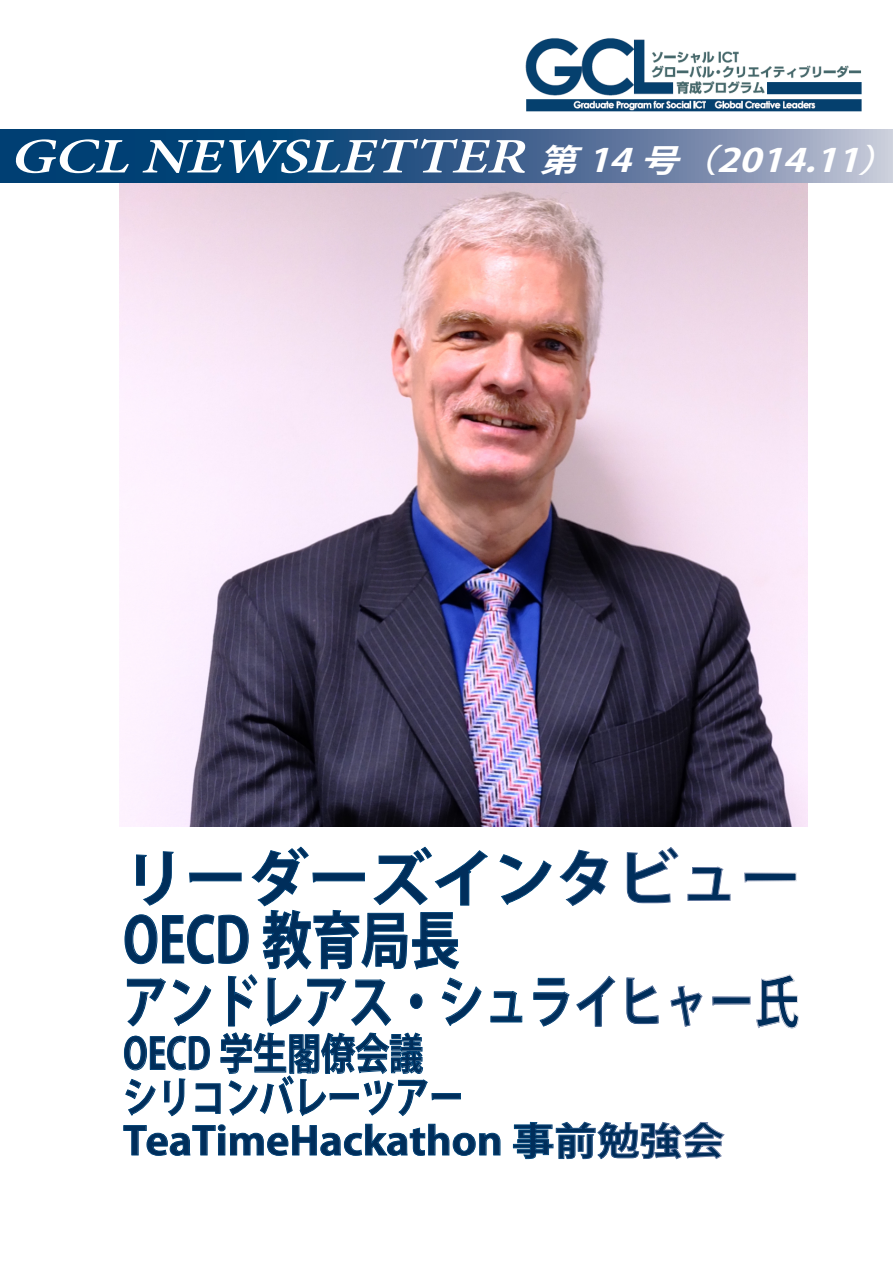
<style>
.page{position:relative;width:893px;height:1263px;background:#fff}
.page>*{position:absolute;margin:0;border:0;box-sizing:border-box;transform-origin:0 0}
.t1{font:700 61.65px/61.7px "Koz Go Pro";color:#002e5b}
.t2{font:700 56.4px "Koz Go Pro";color:#002e5b;scale:.8 1}
.t3{font:italic 700 48.9px "Adobe Hebrew";color:#fff;scale:1.2 1}
.t4{font:700 42.45px/43.7px "Koz Go Pro";color:#002e5b;scale:.8 1}
.t5{font:700 38.25px "Koz Go Pro";color:#002e5b;scale:1.11 1}
.s1{font-family:"Koz Go Pro";font-size:31.95px}
</style>
<div class="page">
<svg style="left:0;top:130px;width:893px;height:52px;background:#3e6691"></svg>
<img style="left:525px;top:38px;width:337px;height:74px">
<svg style="left:123px;top:846px;width:676px;height:313px"></svg>
<img style="left:119px;top:184px;width:689px;height:642px">
<p class="t3" style="left:10px;top:127px;width:751px">GCL NEWSLETTER <span class="s1">第 14 号（2014.11）</span></p>
<p class="t1" style="left:123px;top:852px;width:680px">リーダーズインタビュー<br>OECD 教育局長</p>
<p class="t2" style="left:123px;top:965px;width:847px">アンドレアス・シュライヒャー氏</p>
<p class="t4" style="left:123px;top:1035px;width:427px">OECD 学生閣僚会議シリコンバレーツアー</p>
<p class="t5" style="left:123px;top:1116px;width:543px">TeaTimeHackathon 事前勉強会</p>
</div>
